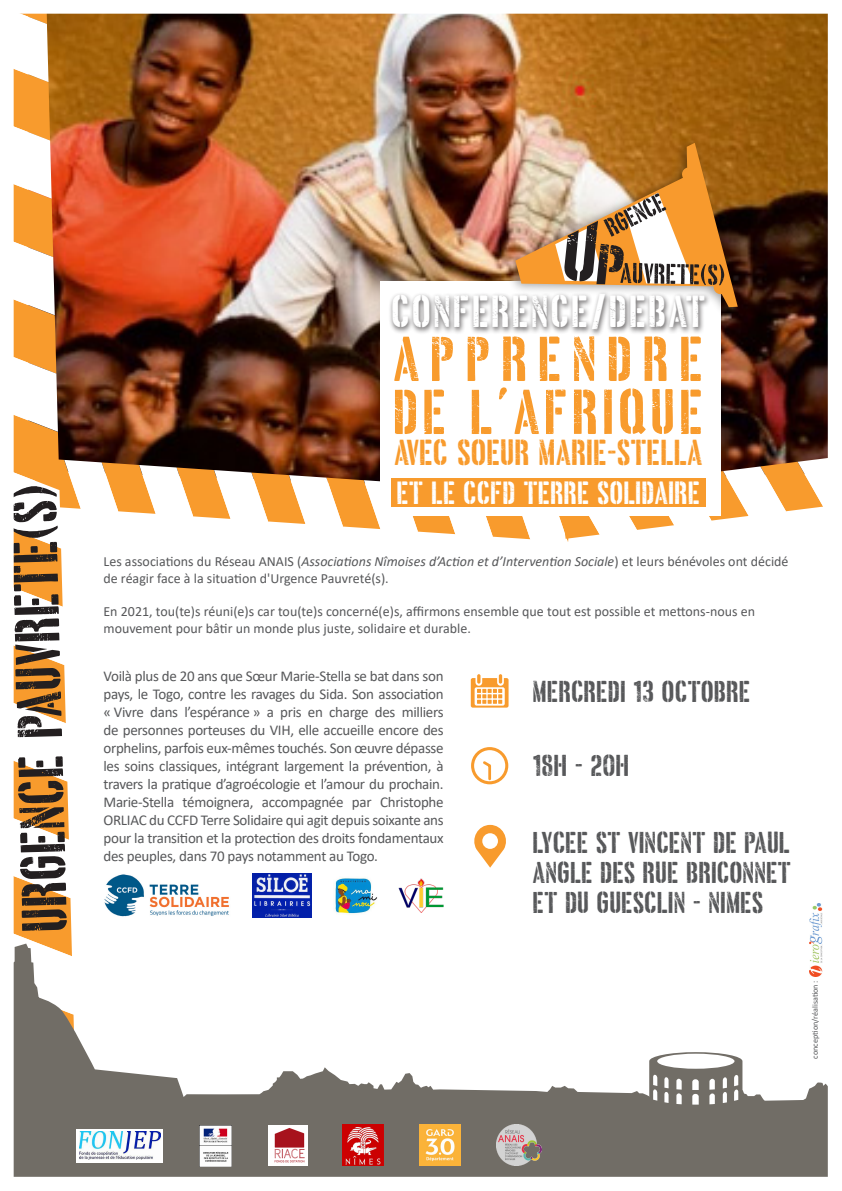
<style>
.page{position:relative;width:842px;height:1191px;background:#fff}
.page>*{position:absolute;margin:0;border:0;box-sizing:border-box;transform-origin:0 0}
.t1{font:63px/53px "East Border";letter-spacing:.16em;color:#f89b2d}
.t2{font:44.8px "East Border";letter-spacing:.045em;color:#fff}
.t3{font:36px "East Border";color:#f89b2d}
.t4{font:32px "East Border";color:#fff}
.t5{font:30px "East Border";color:#57585a}
.t6{font:15px/18px "Calibri";letter-spacing:-.02em;color:#57585a;text-align:justify}
.t7{font:14px/16.8px "Calibri";color:#57585a}
.t8{font:8.1px "Calibri";color:#57585a}
.s1{font-style:italic}
</style>
<div class="page">
<img style="left:13px;top:13px;width:815px;height:1164px">
<p class="t2" style="left:391px;top:285px;width:316px">CONFERENCE/DEBAT</p>
<p class="t1" style="left:393px;top:333px;width:312px">APPRENDRE<br>DE L'AFRIQUE</p>
<p class="t3" style="left:394px;top:431px;width:310px">AVEC SOEUR MARIE-STELLA</p>
<p class="t4" style="left:397px;top:474px;width:305px">ET LE CCFD TERRE SOLIDAIRE</p>
<p class="t7" style="left:103px;top:552px;width:686px">Les associations du Réseau ANAIS (<span class="s1">Associations Nîmoises d’Action et d’Intervention Sociale</span>) et leurs bénévoles ont décidé de réagir face à la situation d'Urgence Pauvreté(s).</p>
<p class="t7" style="left:103px;top:603px;width:653px">En 2021, tou(te)s réuni(e)s car tou(te)s concerné(e)s, affirmons ensemble que tout est possible et mettons-nous en mouvement pour bâtir un monde plus juste, solidaire et durable.</p>
<p class="t6" style="left:103px;top:667px;width:342px">Voilà plus de 20 ans que Sœur Marie-Stella se bat dans son pays, le Togo, contre les ravages du Sida. Son association « Vivre dans l’espérance » a pris en charge des milliers de personnes porteuses du VIH, elle accueille encore des orphelins, parfois eux-mêmes touchés. Son œuvre dépasse les soins classiques, intégrant largement la prévention, à travers la pratique d’agroécologie et l’amour du prochain.<br>Marie-Stella témoignera, accompagnée par Christophe ORLIAC du CCFD Terre Solidaire qui agit depuis soixante ans pour la transition et la protection des droits fondamentaux des peuples, dans 70 pays notamment au Togo.</p>
<p class="t5" style="left:533px;top:674px;width:219px">MERCREDI 13 OCTOBRE</p>
<p class="t5" style="left:533px;top:748px;width:98px">18H - 20H</p>
<p class="t5" style="left:533px;top:825px;width:259px">LYCEE ST VINCENT DE PAUL</p>
<p class="t5" style="left:533px;top:855px;width:260px">ANGLE DES RUE BRICONNET</p>
<p class="t5" style="left:533px;top:885px;width:232px">ET DU GUESCLIN - NIMES</p>
<p class="t8" style="left:809px;top:1058px;width:80px;rotate:-90deg">conception/réalisation :</p>
</div>
